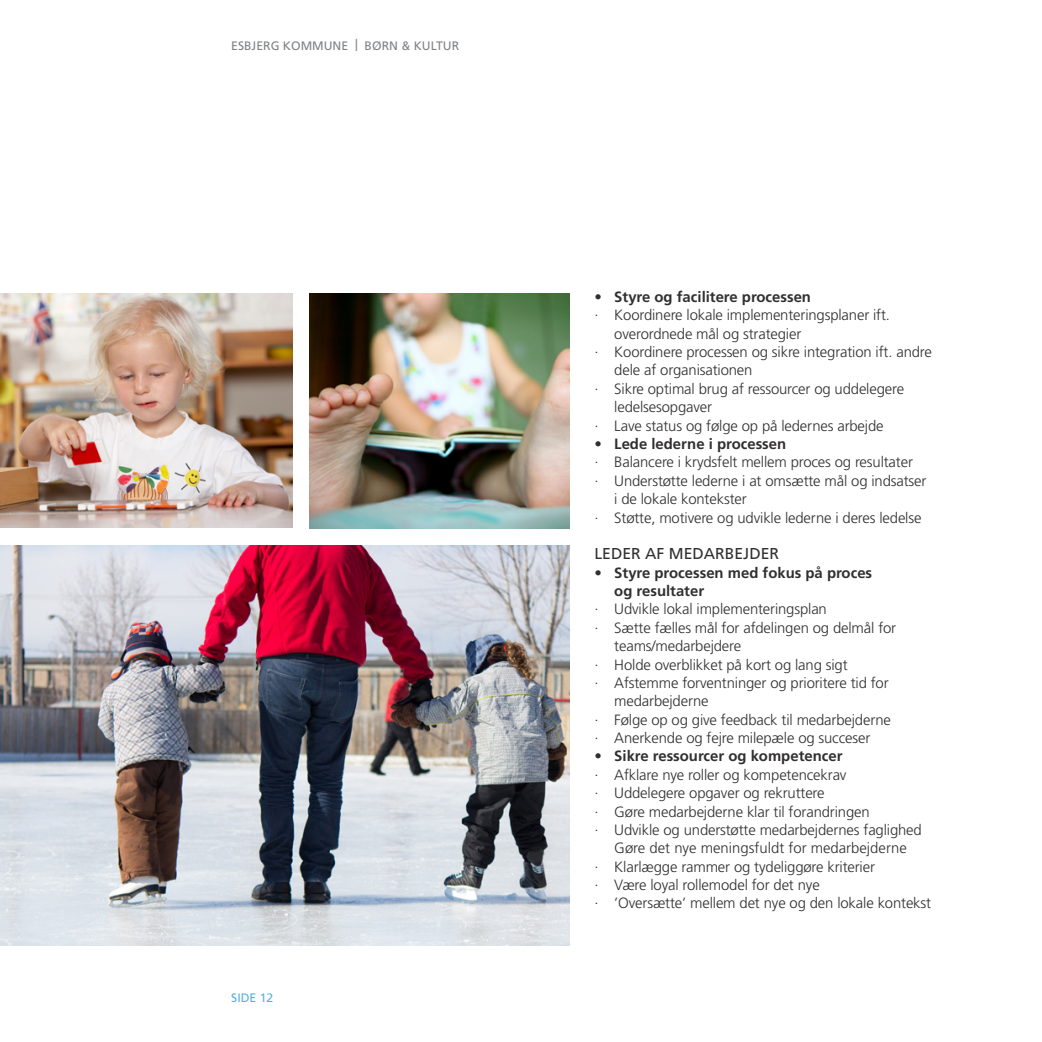
<style>
.page{position:relative;width:1042px;height:1042px;background:#fff}
.page>*{position:absolute;margin:0;border:0;box-sizing:border-box;transform-origin:0 0}
.Underrubrik{font:15.75px "Frutiger LT Std";color:#312f30}
.t1{font:300 14.88px/18.4px "Frutiger LT Std";letter-spacing:-.01em;color:#312f30}
.t2{font:700 14.88px/18.4px "Frutiger LT Std";color:#312f30}
.t3{font:12.25px "Frutiger LT Std";color:#808285}
.t4{font:12.25px "Frutiger LT Std";color:#57b0e2}
.s1{font-weight:300}
</style>
<div class="page">
<img style="left:0;top:294px;width:292px;height:234px">
<img style="left:310px;top:294px;width:259px;height:234px">
<img style="left:0;top:546px;width:569px;height:399px">
<p class="t3" style="left:231px;top:38px;width:230px">ESBJERG KOMMUNE | BØRN &amp; KULTUR</p>
<p class="t4" style="left:231px;top:990px;width:44px">SIDE 12</p>
<p class="t2" style="left:594px;top:288px;width:218px"><span class="s1">•</span> Styre og facilitere processen</p>
<p class="t1" style="left:614px;top:306px;width:277px;text-indent:-20px">· Koordinere lokale implementeringsplaner ift. overordnede mål og strategier</p>
<p class="t1" style="left:614px;top:343px;width:319px;text-indent:-20px">· Koordinere processen og sikre integration ift. andre dele af organisationen</p>
<p class="t1" style="left:614px;top:380px;width:291px;text-indent:-20px">· Sikre optimal brug af ressourcer og uddelegere ledelsesopgaver</p>
<p class="t1" style="left:594px;top:416px;width:291px">· Lave status og følge op på ledernes arbejde</p>
<p class="t2" style="left:594px;top:435px;width:193px"><span class="s1">•</span> Lede lederne i processen</p>
<p class="t1" style="left:594px;top:453px;width:320px">· Balancere i krydsfelt mellem proces og resultater</p>
<p class="t1" style="left:614px;top:472px;width:314px;text-indent:-20px">· Understøtte lederne i at omsætte mål og indsatser i de lokale kontekster</p>
<p class="t1" style="left:594px;top:508px;width:329px">· Støtte, motivere og udvikle lederne i deres ledelse</p>
<p class="Underrubrik" style="left:594px;top:544px;width:186px">LEDER AF MEDARBEJDER</p>
<p class="t2" style="left:614px;top:563px;width:259px;text-indent:-20px"><span class="s1">•</span> Styre processen med fokus på proces og resultater</p>
<p class="t1" style="left:594px;top:600px;width:234px">· Udvikle lokal implementeringsplan</p>
<p class="t1" style="left:614px;top:619px;width:283px;text-indent:-20px">· Sætte fælles mål for afdelingen og delmål for teams/medarbejdere</p>
<p class="t1" style="left:594px;top:655px;width:255px">· Holde overblikket på kort og lang sigt</p>
<p class="t1" style="left:614px;top:674px;width:276px;text-indent:-20px">· Afstemme forventninger og prioritere tid for medarbejderne</p>
<p class="t1" style="left:594px;top:710px;width:298px">· Følge op og give feedback til medarbejderne</p>
<p class="t1" style="left:594px;top:729px;width:277px">· Anerkende og fejre milepæle og succeser</p>
<p class="t2" style="left:594px;top:747px;width:249px"><span class="s1">•</span> Sikre ressourcer og kompetencer</p>
<p class="t1" style="left:594px;top:766px;width:254px">· Afklare nye roller og kompetencekrav</p>
<p class="t1" style="left:594px;top:784px;width:232px">· Uddelegere opgaver og rekruttere</p>
<p class="t1" style="left:594px;top:802px;width:277px">· Gøre medarbejderne klar til forandringen</p>
<p class="t1" style="left:594px;top:821px;width:329px;text-align:center">· Udvikle og understøtte medarbejdernes faglighed<br>Gøre det nye meningsfuldt for medarbejderne</p>
<p class="t1" style="left:594px;top:857px;width:282px">· Klarlægge rammer og tydeliggøre kriterier</p>
<p class="t1" style="left:594px;top:876px;width:227px">· Være loyal rollemodel for det nye</p>
<p class="t1" style="left:594px;top:894px;width:338px">· ’Oversætte’ mellem det nye og den lokale kontekst</p>
</div>
